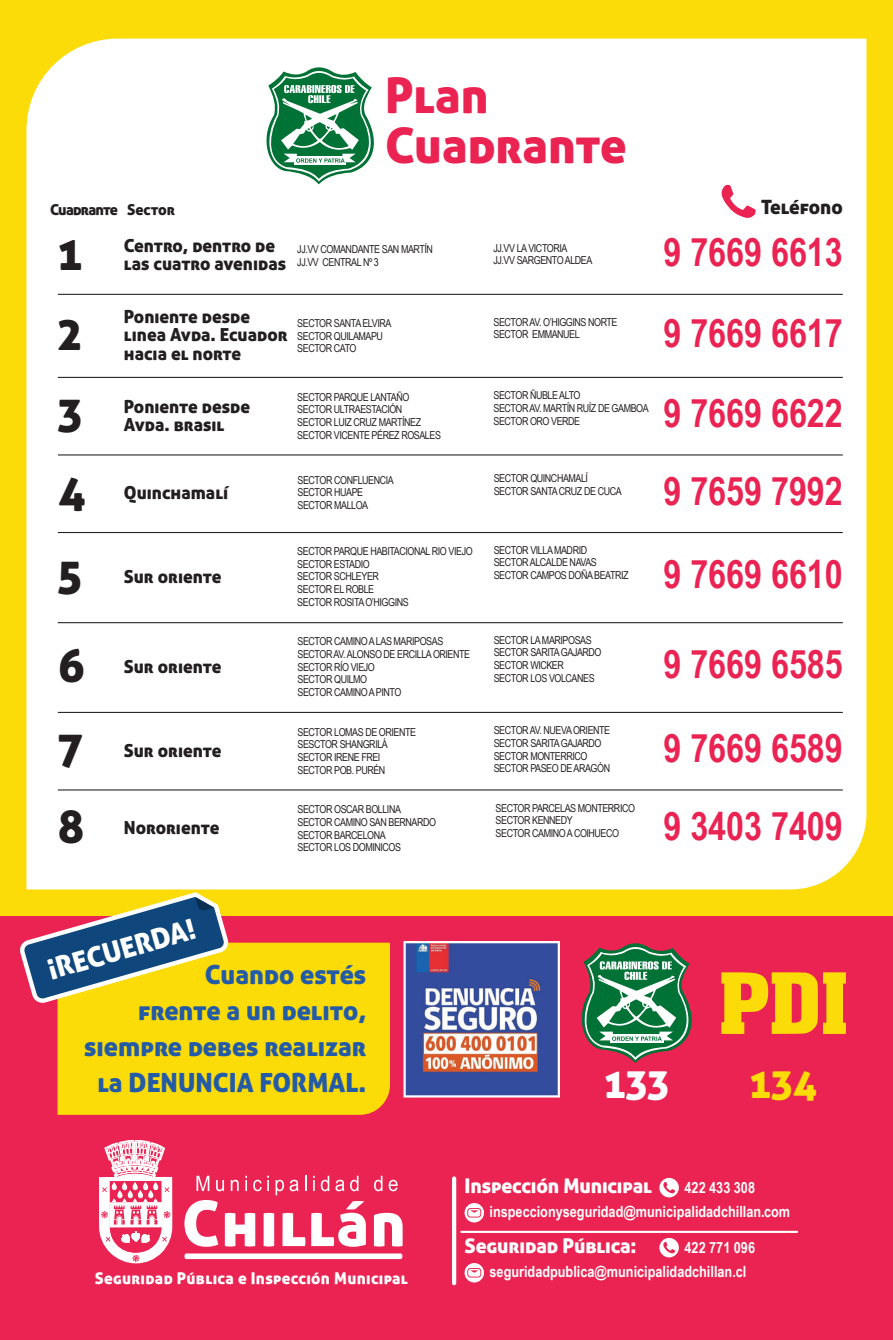
<style>
.page{position:relative;width:893px;height:1340px;background:#fff}
.page>*{position:absolute;margin:0;border:0;box-sizing:border-box;transform-origin:0 0}
.t1{font:49.05px/49.9px "Aller Display";color:#ea2352}
.t2{font:45.9px "Aller Display";color:#231f20}
.t3{font:40.27px "Aller Display";color:#fff}
.t4{font:40.27px "Aller Display";color:#fbdc08}
.t5{font:700 39.38px "Arial Narrow";color:#ea2352}
.t6{font:28.12px "Aller Display";color:#fff}
.t7{font:26.32px/36px "Aller Display";color:#245ba7;text-align:right}
.t8{font:20.25px "Aller Display";letter-spacing:-.01em;color:#fff}
.t9{font:19.8px "Aller Display";color:#231f20}
.t10{font:18px/18.2px "Aller Display";color:#231f20}
.t11{font:15.97px "Aller Display";letter-spacing:.02em;color:#fff}
.t12{font:700 15.53px/24.5px "Arial Narrow";color:#fff}
.t13{font:15.08px "Aller Display";letter-spacing:-.05em;color:#231f20}
.t14{font:10.8px/12.6px "Arial Narrow";letter-spacing:-.04em;color:#231f20}
</style>
<div class="page">
<div style="left:0;top:0;width:893px;height:916px;background:#fbdc08"></div>
<div style="left:0;top:916px;width:893px;height:423px;background:#ea2352"></div>
<div style="left:26px;top:39px;width:840px;height:850px;background:#fff"></div>
<svg style="left:258px;top:65px;width:121px;height:119px;background:#85bb9f"></svg>
<svg style="left:721px;top:185px;width:35px;height:34px"></svg>
<hr style="left:58px;top:294px;width:785px;height:1px;background:#231f20">
<hr style="left:58px;top:377px;width:785px;height:1px;background:#231f20">
<hr style="left:58px;top:454px;width:785px;height:1px;background:#231f20">
<hr style="left:58px;top:532px;width:785px;height:1px;background:#231f20">
<hr style="left:58px;top:622px;width:785px;height:1px;background:#231f20">
<hr style="left:58px;top:712px;width:785px;height:1px;background:#231f20">
<hr style="left:58px;top:789px;width:785px;height:1px;background:#231f20">
<div style="left:403px;top:941px;width:157px;height:156px;border:4px solid #fff"></div>
<div style="left:58px;top:942px;width:332px;height:172px;background:#fbdc08"></div>
<svg style="left:20px;top:892px;width:209px;height:110px"></svg>
<img style="left:406px;top:943px;width:152px;height:152px">
<svg style="left:581px;top:943px;width:111px;height:120px"></svg>
<svg style="left:721px;top:972px;width:125px;height:61px"></svg>
<svg style="left:184px;top:1200px;width:34px;height:46px"></svg>
<svg style="left:225px;top:1212px;width:30px;height:34px"></svg>
<svg style="left:264px;top:1212px;width:10px;height:34px"></svg>
<svg style="left:282px;top:1212px;width:23px;height:33px"></svg>
<svg style="left:311px;top:1201px;width:55px;height:45px"></svg>
<svg style="left:374px;top:1212px;width:29px;height:34px"></svg>
<svg style="left:196px;top:1175px;width:13px;height:15px"></svg>
<svg style="left:216px;top:1180px;width:8px;height:11px"></svg>
<svg style="left:231px;top:1179px;width:8px;height:11px"></svg>
<svg style="left:245px;top:1175px;width:2px;height:15px"></svg>
<svg style="left:253px;top:1175px;width:16px;height:16px"></svg>
<svg style="left:276px;top:1179px;width:8px;height:16px"></svg>
<svg style="left:290px;top:1179px;width:9px;height:12px"></svg>
<svg style="left:305px;top:1175px;width:1px;height:15px"></svg>
<svg style="left:313px;top:1175px;width:2px;height:15px"></svg>
<svg style="left:321px;top:1175px;width:8px;height:16px"></svg>
<svg style="left:335px;top:1179px;width:9px;height:12px"></svg>
<svg style="left:350px;top:1175px;width:8px;height:16px"></svg>
<svg style="left:374px;top:1175px;width:8px;height:16px"></svg>
<svg style="left:389px;top:1179px;width:9px;height:12px"></svg>
<svg style="left:184px;top:1253px;width:218px;height:6px"></svg>
<svg style="left:99px;top:1140px;width:73px;height:123px"></svg>
<hr style="left:452px;top:1176px;width:4px;height:109px;background:#fff;border-radius:2px">
<hr style="left:460px;top:1230px;width:338px;height:2px;background:#fff">
<svg style="left:465px;top:1202px;width:19px;height:20px"></svg>
<svg style="left:467px;top:1207px;width:14px;height:10px"></svg>
<svg style="left:659px;top:1177px;width:20px;height:20px"></svg>
<svg style="left:663px;top:1181px;width:12px;height:12px"></svg>
<svg style="left:465px;top:1262px;width:19px;height:20px"></svg>
<svg style="left:467px;top:1267px;width:14px;height:10px"></svg>
<svg style="left:659px;top:1237px;width:20px;height:20px"></svg>
<svg style="left:663px;top:1241px;width:12px;height:12px"></svg>
<h1 class="t1" style="left:385px;top:70px;width:243px">Plan<br>Cuadrante</h1>
<h3 class="t13" style="left:50px;top:200px;width:127px">Cuadrante Sector</h3>
<h3 class="t9" style="left:761px;top:194px;width:83px">Teléfono</h3>
<h3 class="t10" style="left:124px;top:236px;width:153px">Centro, dentro de</h3>
<h3 class="t5" style="left:663px;top:223px;width:181px">9 7669 6613</h3>
<h2 class="t2" style="left:58px;top:224px;width:26px">1</h2>
<p class="t14" style="left:297px;top:243px;width:137px">JJ.VV COMANDANTE SAN MARTÍN<br>JJ.VV CENTRAL Nº 3</p>
<p class="t14" style="left:493px;top:241px;width:100px">JJ.VV LA VICTORIA<br>JJ.VV SARGENTO ALDEA</p>
<h3 class="t10" style="left:124px;top:254px;width:164px">las cuatro avenidas</h3>
<h3 class="t10" style="left:124px;top:307px;width:165px">Poniente desde linea Avda. Ecuador hacia el norte</h3>
<p class="t14" style="left:297px;top:316px;width:96px">SECTOR SANTA ELVIRA<br>SECTOR QUILAMAPU<br>SECTOR CATO</p>
<p class="t14" style="left:493px;top:315px;width:126px">SECTOR AV. O’HIGGINS NORTE<br>SECTOR EMMANUEL</p>
<h2 class="t2" style="left:58px;top:304px;width:26px">2</h2>
<h3 class="t5" style="left:663px;top:303px;width:181px">9 7669 6617</h3>
<h2 class="t2" style="left:58px;top:384px;width:26px">3</h2>
<h3 class="t10" style="left:124px;top:397px;width:128px">Poniente desde</h3>
<h3 class="t10" style="left:124px;top:415px;width:102px">Avda. brasil</h3>
<p class="t14" style="left:297px;top:390px;width:145px">SECTOR PARQUE LANTAÑO<br>SECTOR ULTRAESTACIÓN<br>SECTOR LUIZ CRUZ MARTÍNEZ<br>SECTOR VICENTE PÉREZ ROSALES</p>
<p class="t14" style="left:493px;top:389px;width:157px">SECTOR ÑUBLE ALTO<br>SECTOR AV. MARTÍN RUÍZ DE GAMBOA<br>SECTOR ORO VERDE</p>
<h3 class="t5" style="left:663px;top:383px;width:181px">9 7669 6622</h3>
<p class="t14" style="left:298px;top:473px;width:98px">SECTOR CONFLUENCIA<br>SECTOR HUAPE<br>SECTOR MALLOA</p>
<p class="t14" style="left:494px;top:472px;width:129px">SECTOR QUINCHAMALÍ<br>SECTOR SANTA CRUZ DE CUCA</p>
<h2 class="t2" style="left:58px;top:462px;width:30px">4</h2>
<h3 class="t10" style="left:124px;top:483px;width:106px">Quinchamalí</h3>
<h3 class="t5" style="left:663px;top:461px;width:181px">9 7659 7992</h3>
<p class="t14" style="left:297px;top:544px;width:177px">SECTOR PARQUE HABITACIONAL RIO VIEJO<br>SECTOR ESTADIO<br>SECTOR SCHLEYER<br>SECTOR EL ROBLE<br>SECTOR ROSITA O’HIGGINS</p>
<p class="t14" style="left:494px;top:543px;width:136px">SECTOR VILLA MADRID<br>SECTOR ALCALDE NAVAS<br>SECTOR CAMPOS DOÑA BEATRIZ</p>
<h2 class="t2" style="left:58px;top:546px;width:26px">5</h2>
<h3 class="t10" style="left:124px;top:567px;width:99px">Sur oriente</h3>
<h3 class="t5" style="left:663px;top:545px;width:181px">9 7669 6610</h3>
<p class="t14" style="left:298px;top:634px;width:174px">SECTOR CAMINO A LAS MARIPOSAS<br>SECTOR AV. ALONSO DE ERCILLA ORIENTE<br>SECTOR RÍO VIEJO<br>SECTOR QUILMO<br>SECTOR CAMINO A PINTO</p>
<p class="t14" style="left:494px;top:633px;width:109px">SECTOR LA MARIPOSAS<br>SECTOR SARITA GAJARDO<br>SECTOR WICKER<br>SECTOR LOS VOLCANES</p>
<h2 class="t2" style="left:58px;top:636px;width:29px">6</h2>
<h3 class="t10" style="left:124px;top:657px;width:99px">Sur oriente</h3>
<h3 class="t5" style="left:663px;top:634px;width:181px">9 7669 6585</h3>
<p class="t14" style="left:298px;top:725px;width:120px">SECTOR LOMAS DE ORIENTE<br>SESCTOR SHANGRILÁ<br>SECTOR IRENE FREI<br>SECTOR POB. PURÉN</p>
<p class="t14" style="left:494px;top:723px;width:118px">SECTOR AV. NUEVA ORIENTE<br>SECTOR SARITA GAJARDO<br>SECTOR MONTERRICO<br>SECTOR PASEO DE ARAGÓN</p>
<h2 class="t2" style="left:58px;top:719px;width:27px">7</h2>
<h3 class="t10" style="left:124px;top:741px;width:99px">Sur oriente</h3>
<h3 class="t5" style="left:663px;top:718px;width:181px">9 7669 6589</h3>
<p class="t14" style="left:298px;top:802px;width:140px">SECTOR OSCAR BOLLINA<br>SECTOR CAMINO SAN BERNARDO<br>SECTOR BARCELONA<br>SECTOR LOS DOMINICOS</p>
<p class="t14" style="left:496px;top:801px;width:141px">SECTOR PARCELAS MONTERRICO<br>SECTOR KENNEDY<br>SECTOR CAMINO A COIHUECO</p>
<h2 class="t2" style="left:58px;top:797px;width:28px">8</h2>
<h3 class="t10" style="left:124px;top:818px;width:97px">Nororiente</h3>
<h3 class="t5" style="left:663px;top:796px;width:181px">9 3403 7409</h3>
<h3 class="t6" style="left:44px;top:953px;width:154px;rotate:-16deg">¡RECUERDA!</h3>
<h3 class="t7" style="left:84px;top:956px;width:284px">Cuando estés<br>frente a un delito, siempre debes realizar la DENUNCIA FORMAL.</h3>
<h3 class="t11" style="left:95px;top:1267px;width:315px">Seguridad Pública e Inspección Municipal</h3>
<h3 class="t3" style="left:604px;top:1058px;width:67px">133</h3>
<h3 class="t4" style="left:749px;top:1058px;width:70px">134</h3>
<h3 class="t8" style="left:465px;top:1172px;width:189px">Inspección Municipal</h3>
<h3 class="t12" style="left:490px;top:1174px;width:302px;text-indent:195px">422 433 308 inspeccionyseguridad@municipalidadchillan.com</h3>
<h3 class="t8" style="left:465px;top:1232px;width:174px">Seguridad Pública:</h3>
<h3 class="t12" style="left:490px;top:1234px;width:267px;text-indent:195px">422 771 096 seguridadpublica@municipalidadchillan.cl</h3>
</div>
